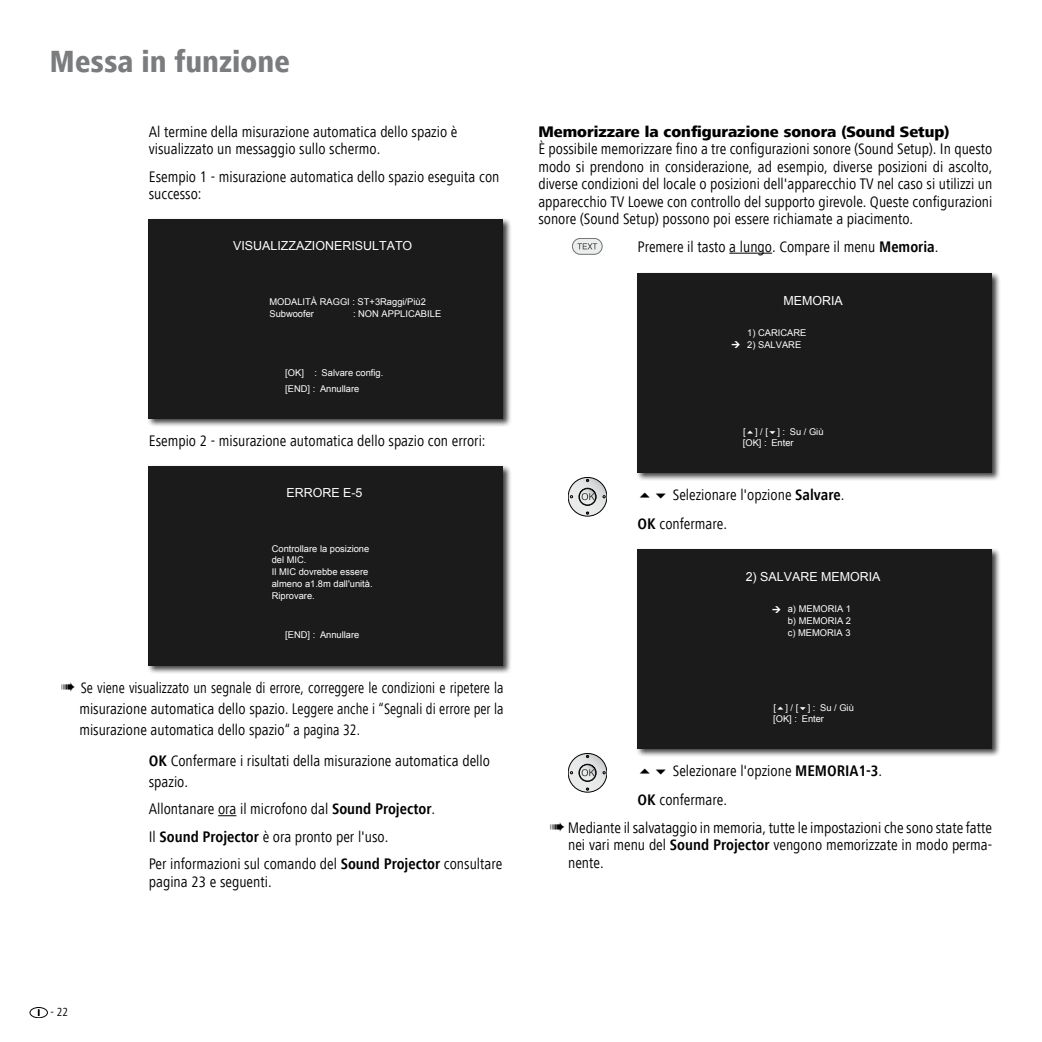
<style>
.page{position:relative;width:1042px;height:1042px;background:#fff}
.page>*{position:absolute;margin:0;border:0;box-sizing:border-box;transform-origin:0 0}
.Titel_1_Wiederholung{font:800 condensed 31.5px "Frutiger Next LT";color:#7b7c7e}
.Schrittfolge_mit_Tas{font:condensed 15.75px/17.5px "Frutiger Next LT";color:#000}
.Erläuterung{font:condensed 15.75px/17.5px "Frutiger Next LT";color:#000;text-align:justify}
.Hinweis1{font:condensed 15.75px/21px "Frutiger Next LT";color:#000;text-align:justify;scale:.93 1}
.Hinweis1-2{font:condensed 15.75px/17.5px "Frutiger Next LT";color:#000;text-align:justify}
.Titel_3{font:800 15.75px "Frutiger Next LT";color:#000}
.t1{font:12.42px "Arial";color:#fff}
.t2{font:condensed 12.25px "Frutiger Next LT";color:#000}
.t3{font:9.28px/11.9px "Arial";color:#fff}
.s1{font-weight:700}
</style>
<div class="page">
<svg style="left:218px;top:815px;width:18px;height:1px"></svg>
<div style="left:147px;top:218px;width:365px;height:209px;background:#000;opacity:.75"></div>
<div style="left:149px;top:219px;width:354px;height:199px;background:#1b1b1c"></div>
<div style="left:147px;top:464px;width:365px;height:210px;background:#000;opacity:.75"></div>
<div style="left:149px;top:466px;width:354px;height:199px;background:#1b1b1c"></div>
<hr style="left:729px;top:253px;width:43px;height:1px;background:#000">
<svg style="left:572px;top:238px;width:30px;height:17px"></svg>
<div style="left:635px;top:272px;width:365px;height:209px;background:#000;opacity:.75"></div>
<div style="left:637px;top:274px;width:355px;height:199px;background:#1b1b1c"></div>
<svg style="left:568px;top:477px;width:39px;height:39px"></svg>
<div style="left:635px;top:548px;width:365px;height:209px;background:#000;opacity:.75"></div>
<div style="left:637px;top:549px;width:355px;height:200px;background:#1b1b1c"></div>
<svg style="left:568px;top:753px;width:39px;height:39px"></svg>
<svg style="left:30px;top:1007px;width:17px;height:10px"></svg>
<div style="left:30px;top:1007px;width:18px;height:11px;border:1px solid #000;border-radius:50%"></div>
<p class="Titel_1_Wiederholung" style="left:50px;top:44px;width:242px">Messa in funzione</p>
<p class="Schrittfolge_mit_Tas" style="left:149px;top:123px;width:310px">Al termine della misurazione automatica dello spazio è visualizzato un messaggio sullo schermo.</p>
<p class="Schrittfolge_mit_Tas" style="left:149px;top:168px;width:352px">Esempio 1 - misurazione automatica dello spazio eseguita con successo:</p>
<p class="t1" style="left:233px;top:238px;width:181px">VISUALIZZAZIONERISULTATO</p>
<p class="t3" style="left:269px;top:295px;width:158px">MODALITÀ RAGGI : ST+3Raggi/Più2<br>Subwoofer</p>
<p class="t3" style="left:353px;top:307px;width:90px">: NON APPLICABILE</p>
<p class="t3" style="left:285px;top:367px;width:100px">[OK] : Salvare config.</p>
<p class="t3" style="left:285px;top:382px;width:76px">[END] : Annullare</p>
<p class="Schrittfolge_mit_Tas" style="left:149px;top:432px;width:338px">Esempio 2 - misurazione automatica dello spazio con errori:</p>
<p class="t1" style="left:286px;top:485px;width:78px">ERRORE E-5</p>
<p class="t3" style="left:272px;top:542px;width:102px">Controllare la posizione del MIC.<br>Il MIC dovrebbe essere almeno a1.8m dall'unità.<br>Riprovare.</p>
<p class="t3" style="left:285px;top:629px;width:76px">[END] : Annullare</p>
<p class="Hinweis1" style="left:79px;top:677px;width:458px;text-indent:-18px">➠ Se viene visualizzato un segnale di errore, correggere le condizioni e ripetere la misurazione automatica dello spazio. Leggere anche i “Segnali di errore per la misurazione automatica dello spazio“ a pagina 32.</p>
<p class="Schrittfolge_mit_Tas" style="left:149px;top:750px;width:343px;line-height:21px"><span class="s1">OK</span> Confermare i risultati della misurazione automatica dello spazio.</p>
<p class="Schrittfolge_mit_Tas" style="left:149px;top:800px;width:288px">Allontanare ora il microfono dal <span class="s1">Sound Projector</span>.</p>
<p class="Schrittfolge_mit_Tas" style="left:149px;top:827px;width:241px">Il <span class="s1">Sound Projector</span> è ora pronto per l'uso.</p>
<p class="Schrittfolge_mit_Tas" style="left:149px;top:855px;width:355px">Per informazioni sul comando del <span class="s1">Sound Projector</span> consultare pagina 23 e seguenti.</p>
<p class="Titel_3" style="left:538px;top:122px;width:412px">Memorizzare la configurazione sonora (Sound Setup)</p>
<p class="Erläuterung" style="left:538px;top:140px;width:455px">È possibile memorizzare fino a tre configurazioni sonore (Sound Setup). In questo modo si prendono in considerazione, ad esempio, diverse posizioni di ascolto, diverse condizioni del locale o posizioni dell'apparecchio TV nel caso si utilizzi un apparecchio TV Loewe con controllo del supporto girevole. Queste configurazioni sonore (Sound Setup) possono poi essere richiamate a piacimento.</p>
<p class="Schrittfolge_mit_Tas" style="left:637px;top:238px;width:302px">Premere il tasto a lungo. Compare il menu <span class="s1">Memoria</span>.</p>
<p class="t1" style="left:783px;top:292px;width:61px">MEMORIA</p>
<p class="t3" style="left:747px;top:327px;width:61px">1) CARICARE</p>
<p class="t3" style="left:747px;top:339px;width:55px">2) SALVARE</p>
<p class="t3" style="left:743px;top:426px;width:82px;line-height:10.8px">[ ] / [ ] : Su / Giù [OK] : Enter</p>
<p class="Schrittfolge_mit_Tas" style="left:673px;top:486px;width:173px">Selezionare l'opzione <span class="s1">Salvare</span>.</p>
<p class="Schrittfolge_mit_Tas" style="left:637px;top:515px;width:91px"><span class="s1">OK</span> confermare.</p>
<p class="t1" style="left:746px;top:568px;width:136px">2) SALVARE MEMORIA</p>
<p class="t3" style="left:788px;top:603px;width:65px;text-align:justify">a) MEMORIA 1 b) MEMORIA 2 c) MEMORIA 3</p>
<p class="t3" style="left:773px;top:702px;width:82px;line-height:10.8px">[ ] / [ ] : Su / Giù [OK] : Enter</p>
<p class="Schrittfolge_mit_Tas" style="left:673px;top:762px;width:211px">Selezionare l'opzione <span class="s1">MEMORIA1-3</span>.</p>
<p class="Schrittfolge_mit_Tas" style="left:637px;top:791px;width:91px"><span class="s1">OK</span> confermare.</p>
<p class="Hinweis1-2" style="left:568px;top:819px;width:426px;text-indent:-18px">➠ Mediante il salvataggio in memoria, tutte le impostazioni che sono state fatte nei vari menu del <span class="s1">Sound Projector</span> vengono memorizzate in modo perma&shy;nente.</p>
<p class="t2" style="left:51px;top:1005px;width:19px">- 22</p>
</div>
